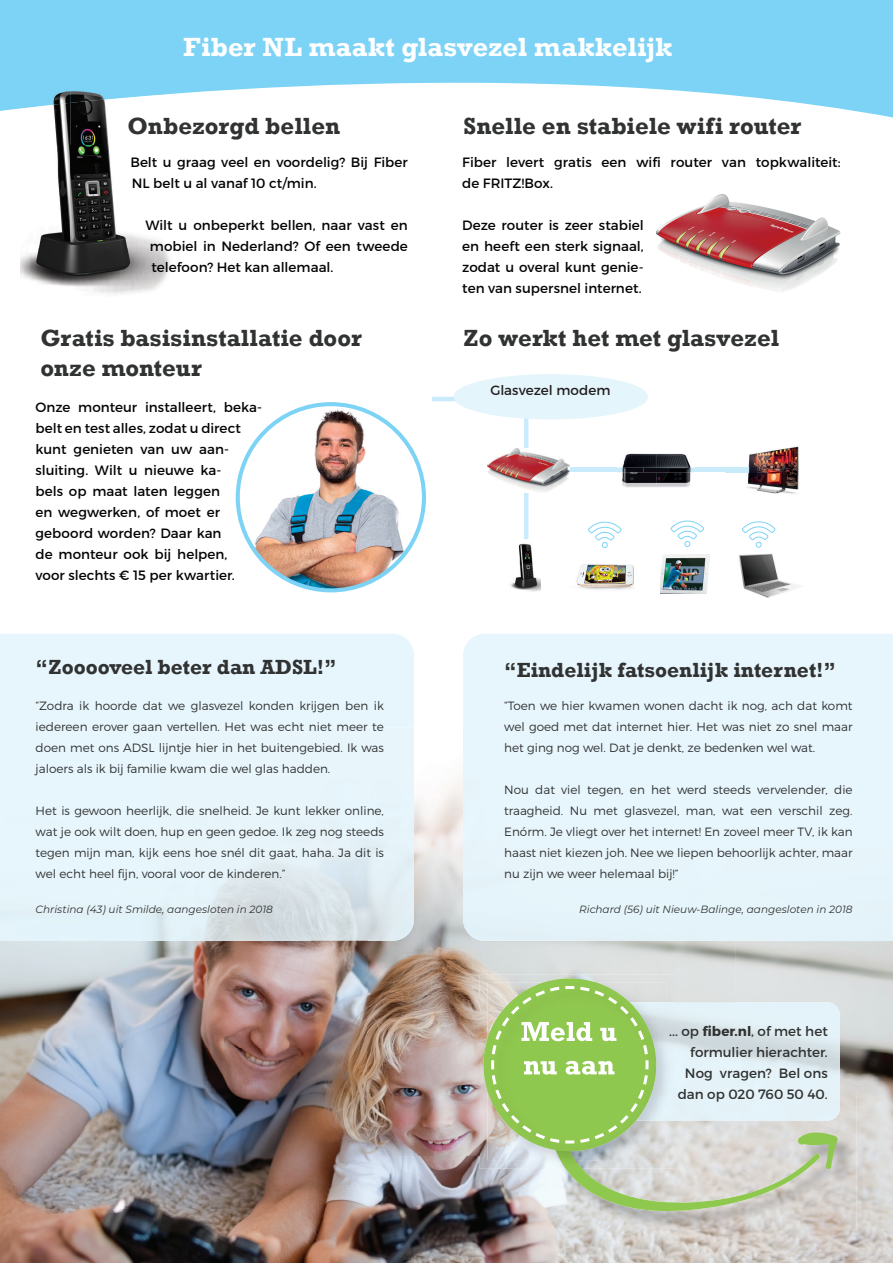
<style>
.page{position:relative;width:893px;height:1263px;background:#fff}
.page>*{position:absolute;margin:0;border:0;box-sizing:border-box;transform-origin:0 0}
.t1{font:700 27px "Rockwell";letter-spacing:.005em;color:#fff}
.t2{font:700 24px/30px "Rockwell";color:#313232}
.t3{font:700 21px "Rockwell";color:#313232}
.t4{font:13.5px/21px "Montserrat";color:#040405}
.t5{font:13.5px/21px "Montserrat";letter-spacing:.005em;color:#313232;text-align:right}
.t6{font:13.5px "Montserrat";color:#231f20}
.t7{font:300 12px/21px "Montserrat";color:#313232;text-align:justify}
.t8{font:italic 10.5px "Montserrat";color:#313232}
.s1{font-weight:700}
</style>
<div class="page">
<svg style="left:0;top:0;width:893px;height:118px;fill:#7cd3f6"></svg>
<img style="left:368px;top:782px;width:104px;height:213px">
<img style="left:0;top:941px;width:368px;height:322px">
<img style="left:472px;top:941px;width:263px;height:54px">
<img style="left:367px;top:995px;width:113px;height:161px">
<img style="left:840px;top:1048px;width:53px;height:215px">
<img style="left:367px;top:1156px;width:211px;height:107px">
<img style="left:578px;top:1230px;width:263px;height:33px">
<img style="left:654px;top:1096px;width:202px;height:134px">
<img style="left:553px;top:1211px;width:101px;height:19px">
<hr style="left:638px;top:468px;width:118px;height:4px;background:#caebfb">
<hr style="left:524px;top:475px;width:4px;height:64px;background:#caebfb">
<hr style="left:525px;top:468px;width:118px;height:4px;background:#caebfb">
<hr style="left:524px;top:414px;width:4px;height:64px;background:#caebfb">
<hr style="left:432px;top:397px;width:64px;height:4px;background:#caebfb">
<img style="left:20px;top:108px;width:51px;height:178px">
<img style="left:71px;top:103px;width:50px;height:191px">
<img style="left:121px;top:98px;width:50px;height:196px">
<img style="left:20px;top:75px;width:51px;height:33px">
<img style="left:71px;top:75px;width:50px;height:28px">
<img style="left:121px;top:75px;width:50px;height:23px">
<img style="left:656px;top:195px;width:184px;height:97px">
<img style="left:238px;top:404px;width:186px;height:186px;border-radius:93px">
<div style="left:236px;top:402px;width:190px;height:190px;border:4px solid #7cd3f6;border-radius:50%"></div>
<img style="left:487px;top:449px;width:83px;height:44px">
<div style="left:454px;top:375px;width:193px;height:44px;background:#e5f5fc;border-radius:50%"></div>
<div style="left:454px;top:374px;width:194px;height:45px;border:2px solid #e5f5fc;border-radius:50%"></div>
<img style="left:617px;top:453px;width:78px;height:35px">
<img style="left:643px;top:468px;width:52px;height:4px">
<img style="left:617px;top:468px;width:26px;height:4px">
<img style="left:510px;top:543px;width:27px;height:49px">
<img style="left:726px;top:446px;width:73px;height:48px">
<img style="left:726px;top:468px;width:30px;height:4px">
<img style="left:537px;top:521px;width:97px;height:70px">
<svg style="left:588px;top:522px;width:34px;height:26px"></svg>
<img style="left:661px;top:555px;width:49px;height:39px">
<svg style="left:670px;top:521px;width:34px;height:26px"></svg>
<img style="left:738px;top:554px;width:63px;height:44px">
<svg style="left:742px;top:521px;width:33px;height:26px"></svg>
<div style="left:463px;top:634px;width:430px;height:93px;background:#e7f6fd"></div>
<div style="left:0;top:634px;width:414px;height:93px;background:#e7f6fd"></div>
<img style="left:480px;top:975px;width:194px;height:48px">
<img style="left:480px;top:1023px;width:10px;height:146px">
<img style="left:656px;top:982px;width:10px;height:2px">
<img style="left:488px;top:982px;width:168px;height:169px">
<svg style="left:490px;top:984px;width:348px;height:227px;background:#c4d8b6"></svg>
<h1 class="t1" style="left:183px;top:31px;width:491px">Fiber NL maakt glasvezel makkelijk</h1>
<h2 class="t2" style="left:127px;top:111px;width:214px">Onbezorgd bellen</h2>
<p class="t4" style="left:130px;top:152px;width:279px">Belt u graag veel en voordelig? Bij Fiber<br>NL belt u al vanaf 10 ct/min.</p>
<p class="t4" style="left:150px;top:215px;width:259px;text-align:justify;text-indent:-4px">Wilt u onbeperkt bellen, naar vast en mobiel in Nederland? Of een tweede telefoon? Het kan allemaal.</p>
<h2 class="t2" style="left:463px;top:111px;width:339px">Snelle en stabiele wifi router</h2>
<p class="t4" style="left:462px;top:151px;width:380px">Fiber levert gratis een wifi router van topkwaliteit: de FRITZ!Box.</p>
<p class="t4" style="left:462px;top:214px;width:183px;text-align:justify">Deze router is zeer stabiel en heeft een sterk signaal, zodat u overal kunt genie&shy;ten van supersnel internet.</p>
<h2 class="t2" style="left:40px;top:323px;width:323px">Gratis basisinstallatie door onze monteur</h2>
<h2 class="t2" style="left:463px;top:323px;width:318px">Zo werkt het met glasvezel</h2>
<p class="t6" style="left:490px;top:382px;width:122px">Glasvezel modem</p>
<p class="t4" style="left:36px;top:397px;width:228px">Onze monteur installeert, beka&shy;belt en test alles, zodat u direct kunt genieten van uw aan&shy;sluiting. Wilt u nieuwe ka-<br>bels op maat laten leggen<br>en wegwerken, of moet er geboord worden? Daar kan<br>de monteur ook bij helpen,<br>voor slechts € 15 per kwartier.</p>
<h3 class="t3" style="left:36px;top:655px;width:303px">“Zooooveel beter dan ADSL!”</h3>
<h3 class="t3" style="left:504px;top:657px;width:333px">“Eindelijk fatsoenlijk internet!”</h3>
<p class="t7" style="left:504px;top:695px;width:350px">“Toen we hier kwamen wonen dacht ik nog, ach dat komt wel goed met dat internet hier. Het was niet zo snel maar het ging nog wel. Dat je denkt, ze bedenken wel wat.</p>
<p class="t7" style="left:504px;top:779px;width:350px">Nou dat viel tegen, en het werd steeds vervelender, die traagheid. Nu met glasvezel, man, wat een verschil zeg.<br>Enórm. Je vliegt over het internet! En zoveel meer TV, ik kan haast niet kiezen joh. Nee we liepen behoorlijk achter, maar nu zijn we weer helemaal bij!”</p>
<p class="t8" style="left:579px;top:902px;width:275px">Richard (56) uit Nieuw-Balinge, aangesloten in 2018</p>
<p class="t7" style="left:36px;top:695px;width:350px">“Zodra ik hoorde dat we glasvezel konden krijgen ben ik iedereen erover gaan vertellen. Het was echt niet meer te doen met ons ADSL lijntje hier in het buitengebied. Ik was jaloers als ik bij familie kwam die wel glas hadden.</p>
<p class="t7" style="left:36px;top:800px;width:350px">Het is gewoon heerlijk, die snelheid. Je kunt lekker online, wat je ook wilt doen, hup en geen gedoe. Ik zeg nog steeds tegen mijn man, kijk eens hoe snél dit gaat, haha. Ja dit is wel echt heel fijn, vooral voor de kinderen.”</p>
<p class="t8" style="left:36px;top:902px;width:239px">Christina (43) uit Smilde, aangesloten in 2018</p>
<p class="t5" style="left:669px;top:1020px;width:160px">... op <span class="s1">fiber.nl</span>, of met het formulier hierachter.<br>Nog vragen? Bel ons dan op 020 760 50 40.</p>
</div>
